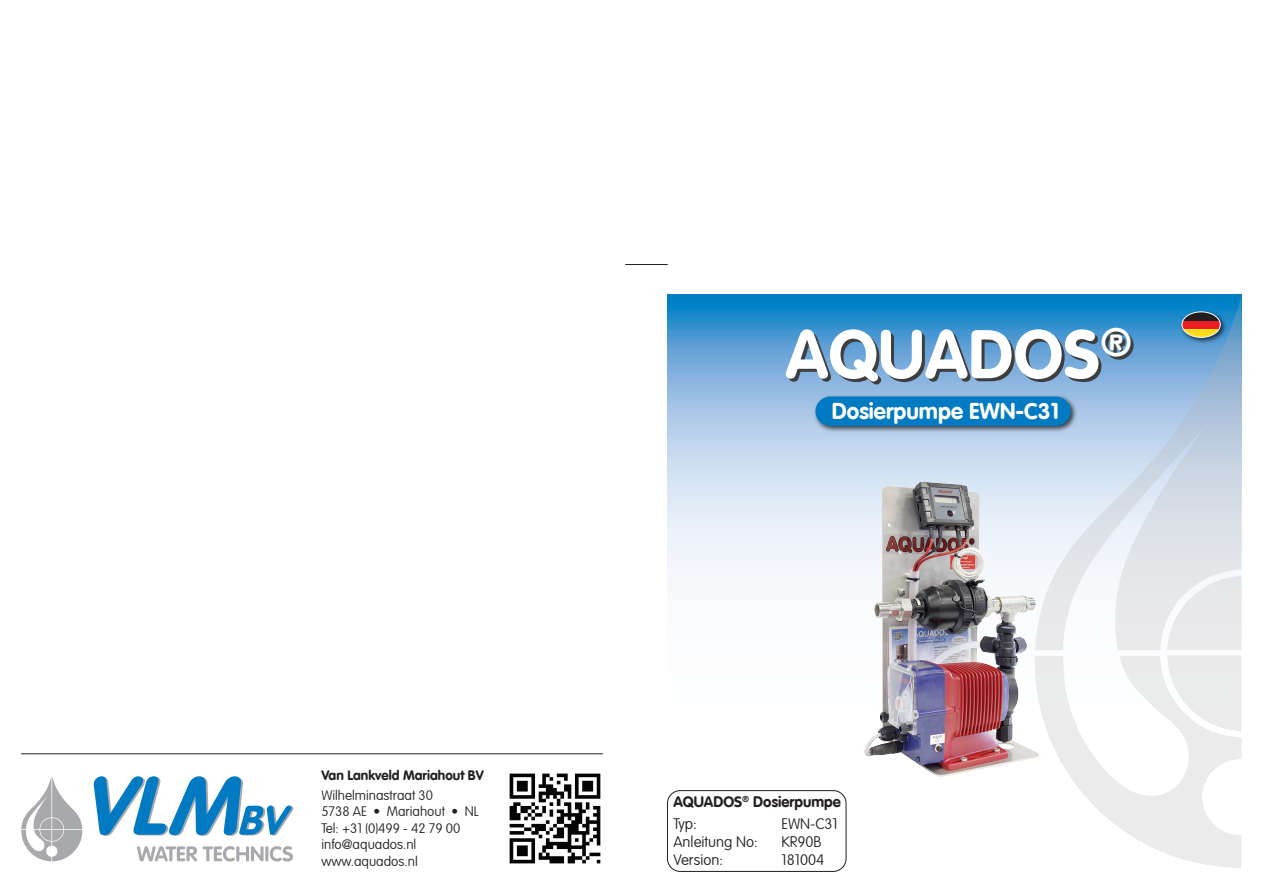
<style>
.page{position:relative;width:1263px;height:893px;background:#fff}
.page>*{position:absolute;margin:0;border:0;box-sizing:border-box;transform-origin:0 0}
.t1{font:700 67.5px "VAG Rounded LT";letter-spacing:.01em;color:#fff}
.t2{font:700 22.5px "VAG Rounded LT";color:#fff}
.t3{font:100 15px "VAG Rounded LT";color:#231f20}
.t4{font:700 15px/22.5px "VAG Rounded LT";color:#231f20}
.t5{font:100 13.5px/16.5px "VAG Rounded LT";color:#231f20}
.t6{font:700 13.5px "VAG Rounded LT";color:#231f20}
.s1{font-weight:100}
</style>
<div class="page">
<hr style="left:625px;top:264px;width:43px;height:1px;background:#231f20">
<img style="left:509px;top:773px;width:92px;height:91px">
<hr style="left:21px;top:753px;width:582px;height:1px;background:#231f20">
<svg style="left:667px;top:295px;width:368px;height:574px"></svg>
<svg style="left:1035px;top:294px;width:206px;height:282px"></svg>
<svg style="left:1040px;top:576px;width:201px;height:292px"></svg>
<img style="left:811px;top:392px;width:268px;height:42px">
<div style="left:815px;top:397px;width:255px;height:29px;background:#007ac2;border-radius:15px"></div>
<div style="left:667px;top:790px;width:179px;height:82px;border:1px solid #201d1e;border-radius:13px"></div>
<img style="left:1177px;top:307px;width:52px;height:39px">
<svg style="left:1182px;top:329px;width:38px;height:8px"></svg>
<div style="left:1182px;top:320px;width:38px;height:9px;background:#ee1d23"></div>
<svg style="left:1182px;top:312px;width:38px;height:8px"></svg>
<div style="left:1181px;top:311px;width:40px;height:27px;border:1px solid #fff;border-radius:50%"></div>
<img style="left:863px;top:480px;width:177px;height:298px">
<svg style="left:94px;top:776px;width:199px;height:60px"></svg>
<svg style="left:137px;top:846px;width:60px;height:15px"></svg>
<svg style="left:203px;top:846px;width:90px;height:15px"></svg>
<svg style="left:21px;top:777px;width:61px;height:84px"></svg>
<p class="t6" style="left:321px;top:768px;width:164px">Van Lankveld Mariahout BV</p>
<p class="t5" style="left:321px;top:787px;width:159px">Wilhelminastraat 30<br>5738 AE • Mariahout • NL<br>Tel: +31 (0)499 - 42 79 00 info@aquados.nl www.aquados.nl</p>
<h1 class="t1" style="left:786px;top:315px;width:351px">AQUADOS<sup>®</sup></h1>
<h2 class="t2" style="left:832px;top:398px;width:229px">Dosierpumpe EWN-C31</h2>
<p class="t4" style="left:673px;top:791px;width:169px">AQUADOS<sup>®</sup> Dosierpumpe<br><span class="s1">Typ:</span></p>
<p class="t3" style="left:781px;top:816px;width:58px">EWN-C31</p>
<p class="t3" style="left:673px;top:834px;width:86px">Anleitung No:</p>
<p class="t3" style="left:781px;top:834px;width:42px">KR90B</p>
<p class="t3" style="left:673px;top:852px;width:51px">Version:</p>
<p class="t3" style="left:781px;top:852px;width:44px">181004</p>
</div>
